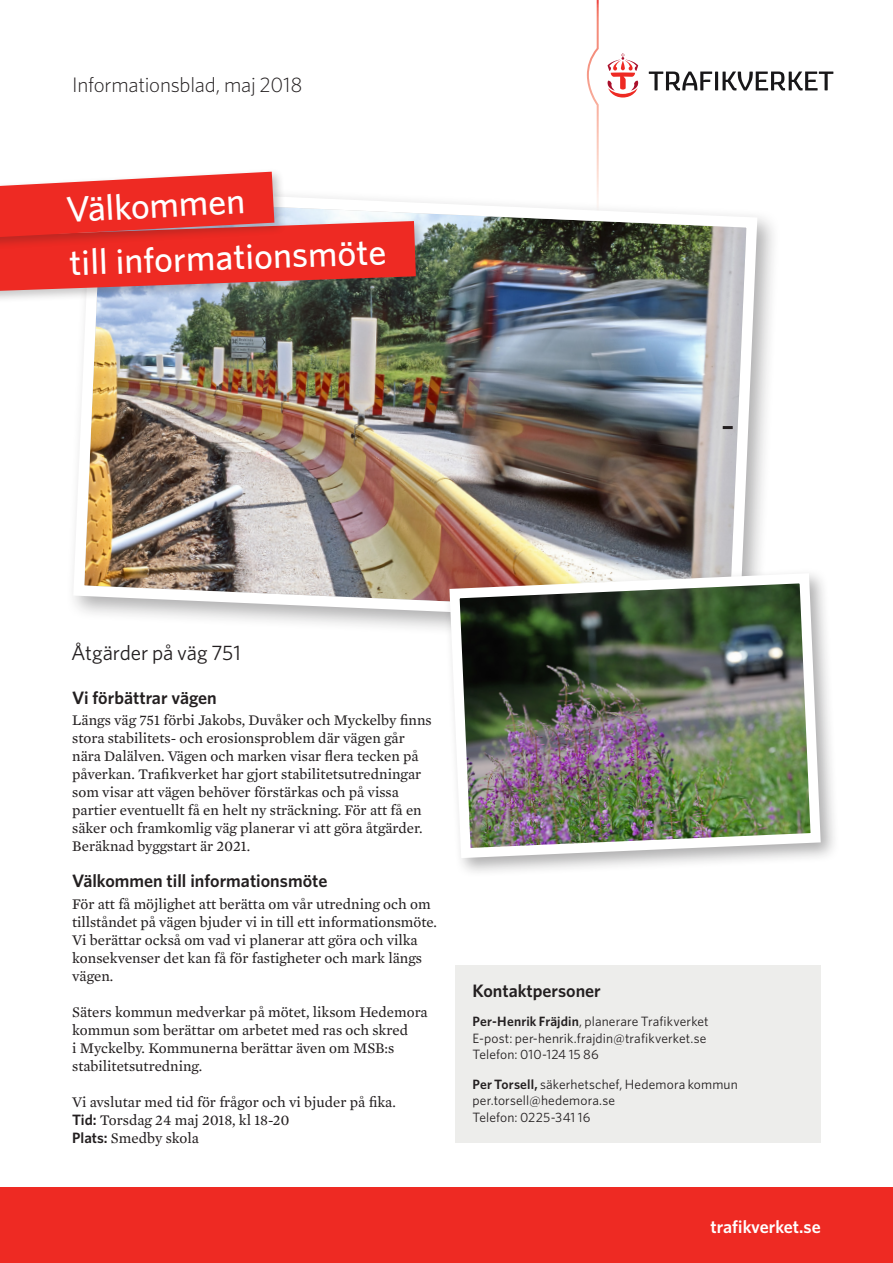
<style>
.page{position:relative;width:893px;height:1263px;background:#fff}
.page>*{position:absolute;margin:0;border:0;box-sizing:border-box;transform-origin:0 0}
.t1{font:500 36px "Whitney";color:#fff}
.Ingress{font:300 21px "Whitney";letter-spacing:-.01em;color:#231f20}
.Ingress-2{font:21px "Whitney";letter-spacing:-.005em;color:#231f20}
.Rubrik_nivå_2{font:600 18px "Whitney";color:#231f20}
.Rubrik_nivå_2-2{font:600 18px "Whitney";color:#fff}
.Brödtext_första_styc{font:15px/18px "Mercury Text G2";color:#231f20}
.Brödtext{font:15px/18px "Mercury Text G2";color:#231f20}
.Rubrik_nivå_2-3{font:15px/18px "Mercury Text G2";color:#231f20}
.Fakta_text{font:13.5px/16.5px "Whitney";letter-spacing:.01em;color:#231f20}
.s1{font-family:"Whitney";font-weight:600}
.s2{font-weight:600}
</style>
<div class="page">
<svg style="left:649px;top:72px;width:184px;height:18px"></svg>
<svg style="left:607px;top:53px;width:32px;height:45px"></svg>
<svg style="left:587px;top:0;width:12px;height:181px"></svg>
<div style="left:66px;top:181px;width:715px;height:467px;background:#181719;opacity:.35"></div>
<img style="left:68px;top:183px;width:695px;height:447px">
<svg style="left:723px;top:426px;width:10px;height:3px"></svg>
<div style="left:0;top:1188px;width:893px;height:75px;background:#ee2a23"></div>
<div style="left:0;top:218px;width:428px;height:86px;background:#231f20;opacity:.25"></div>
<svg style="left:0;top:172px;width:416px;height:119px"></svg>
<div style="left:443px;top:567px;width:397px;height:311px;background:#181719;opacity:.35"></div>
<img style="left:444px;top:568px;width:382px;height:295px">
<div style="left:455px;top:965px;width:366px;height:178px;background:#ededeb"></div>
<p class="Ingress" style="left:72px;top:71px;width:232px">Informationsblad, maj 2018</p>
<p class="t1" style="left:65px;top:186px;width:181px;rotate:-3deg">Välkommen</p>
<p class="t1" style="left:69px;top:239px;width:319px;rotate:-2deg">till informationsmöte</p>
<p class="Ingress-2" style="left:71px;top:639px;width:171px">Åtgärder på väg 751</p>
<p class="Rubrik_nivå_2" style="left:72px;top:686px;width:146px">Vi förbättrar vägen</p>
<p class="Brödtext_första_styc" style="left:72px;top:710px;width:361px">Längs väg 751 förbi Jakobs, Duvåker och Myckelby finns stora stabilitets- och erosionsproblem där vägen går nära Dalälven. Vägen och marken visar flera tecken på påverkan. Trafikverket har gjort stabilitetsutredningar som visar att vägen behöver förstärkas och på vissa partier eventuellt få en helt ny sträckning. För att få en säker och framkomlig väg planerar vi att göra åtgärder.<br>Beräknad byggstart är 2021.</p>
<p class="Rubrik_nivå_2" style="left:72px;top:869px;width:257px">Välkommen till informationsmöte</p>
<p class="Brödtext_första_styc" style="left:72px;top:894px;width:366px">För att få möjlighet att berätta om vår utredning och om tillståndet på vägen bjuder vi in till ett informationsmöte.<br>Vi berättar också om vad vi planerar att göra och vilka konsekvenser det kan få för fastigheter och mark längs vägen.</p>
<p class="Brödtext" style="left:72px;top:1002px;width:357px">Säters kommun medverkar på mötet, liksom Hedemora kommun som berättar om arbetet med ras och skred<br>i Myckelby. Kommunerna berättar även om MSB:s stabilitetsutredning.</p>
<p class="Rubrik_nivå_2-3" style="left:72px;top:1092px;width:325px">Vi avslutar med tid för frågor och vi bjuder på fika.<br><span class="s1">Tid:</span> Torsdag 24 maj 2018, kl 18-20<br><span class="s1">Plats:</span> Smedby skola</p>
<p class="Rubrik_nivå_2" style="left:472px;top:979px;width:130px">Kontaktpersoner</p>
<p class="Fakta_text" style="left:472px;top:1013px;width:238px"><span class="s2">Per-Henrik Fräjdin</span>, planerare Trafikverket<br>E-post: per-henrik.frajdin@trafikverket.se<br>Telefon: 010-124 15 86</p>
<p class="Fakta_text" style="left:472px;top:1075px;width:267px"><span class="s2">Per Torsell,</span> säkerhetschef, Hedemora kommun per.torsell@hedemora.se<br>Telefon: 0225-341 16</p>
<p class="Rubrik_nivå_2-2" style="left:711px;top:1215px;width:112px">trafikverket.se</p>
</div>
